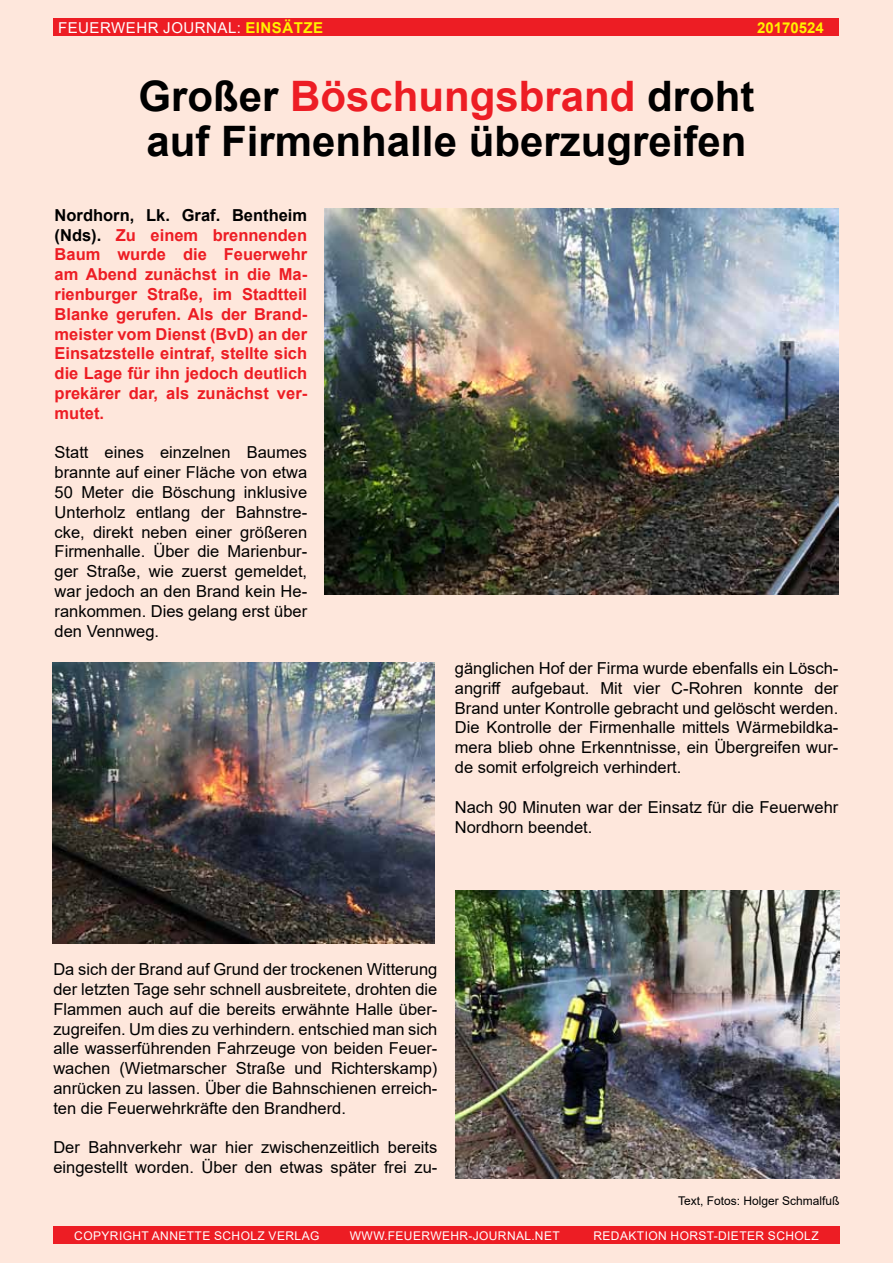
<style>
.page{position:relative;width:893px;height:1263px;background:#fee7dc}
.page>*{position:absolute;margin:0;border:0;box-sizing:border-box;transform-origin:0 0}
.t1{font:700 42px/45px "Arial";color:#000}
.t2{font:16.5px/19.8px "Arial";color:#000;text-align:justify}
.t3{font:700 16.5px/19.8px "Arial";color:#ed1d24;text-align:justify}
.t4{font:15px "Arial";letter-spacing:.035em;color:#fff}
.t5{font:700 15px "Arial";color:#fff200}
.t6{font:12px "Arial";letter-spacing:.035em;color:#fff}
.t7{font:12px "Arial";color:#000}
.s1{font-weight:700;color:#fff200}
.s2{color:#ed1d24}
.s3{color:#000}
</style>
<div class="page">
<div style="left:53px;top:1226px;width:787px;height:18px;background:#ed1d24"></div>
<div style="left:54px;top:18px;width:785px;height:18px;background:#ed1d24"></div>
<img style="left:324px;top:209px;width:514px;height:385px">
<img style="left:52px;top:662px;width:382px;height:281px">
<img style="left:455px;top:891px;width:385px;height:288px">
<p class="t4" style="left:58px;top:17px;width:265px">Feuerwehr Journal: <span class="s1">Einsätze</span></p>
<p class="t5" style="left:757px;top:17px;width:68px">20170524</p>
<h1 class="t1" style="left:138px;top:74px;width:618px">Großer <span class="s2">Böschungsbrand</span> droht auf Firmenhalle überzugreifen</h1>
<p class="t3" style="left:55px;top:205px;width:254px"><span class="s3">Nordhorn, Lk. Graf. Bentheim (Nds).</span> Zu einem brennenden Baum wurde die Feuerwehr am Abend zunächst in die Ma&shy;rienburger Straße, im Stadtteil Blanke gerufen. Als der Brand&shy;meister vom Dienst (BvD) an der Einsatzstelle eintraf, stellte sich die Lage für ihn jedoch deutlich prekärer dar, als zunächst ver&shy;mutet.</p>
<p class="t2" style="left:55px;top:443px;width:254px">Statt eines einzelnen Baumes brannte auf einer Fläche von etwa 50 Meter die Böschung inklusive U nterholz entlang der Bahnstre&shy;cke, direkt neben einer größeren Firmenhalle. Über die Marienbur&shy;ger Straße, wie zuerst gemeldet, war jedoch an den Brand kein He&shy;rankommen. Dies gelang erst über den Vennweg.</p>
<p class="t2" style="left:455px;top:658px;width:385px">gänglichen Hof der Firma wurde ebenfalls ein Lösch&shy;angriff aufgebaut. Mit vier C-Rohren konnte der Brand unter Kontrolle gebracht und gelöscht werden.<br>Die Kontrolle der Firmenhalle mittels Wärmebildka&shy;mera blieb ohne Erkenntnisse, ein Übergreifen wur&shy;de somit erfolgreich verhindert.</p>
<p class="t2" style="left:455px;top:797px;width:385px">Nach 90 Minuten war der Einsatz für die Feuerwehr<br>Nordhorn beendet.</p>
<p class="t2" style="left:53px;top:959px;width:386px">Da sich der Brand auf Grund der trockenen Witterung der letzten Tage sehr schnell ausbreitete, drohten die Flammen auch auf die bereits erwähnte Halle über&shy;zugreifen. U m dies zu verhindern. entschied man sich alle wasserführenden Fahrzeuge von beiden Feuer&shy;wachen (Wietmarscher Straße und Richterskamp) anrücken zu lassen. Über die Bahnschienen erreich&shy;ten die Feuerwehrkräfte den Brandherd.</p>
<p class="t2" style="left:53px;top:1137px;width:386px">Der Bahnverkehr war hier zwischenzeitlich bereits eingestellt worden. Über den etwas später frei zu-</p>
<p class="t7" style="left:678px;top:1192px;width:163px">Text, Fotos: Holger Schmalfuß</p>
<p class="t6" style="left:74px;top:1227px;width:247px">Copyright Annette Scholz Verlag</p>
<p class="t6" style="left:350px;top:1227px;width:211px">www.feuerwehr-journal.net</p>
<p class="t6" style="left:593px;top:1227px;width:227px">Redaktion Horst-Dieter Scholz</p>
</div>
